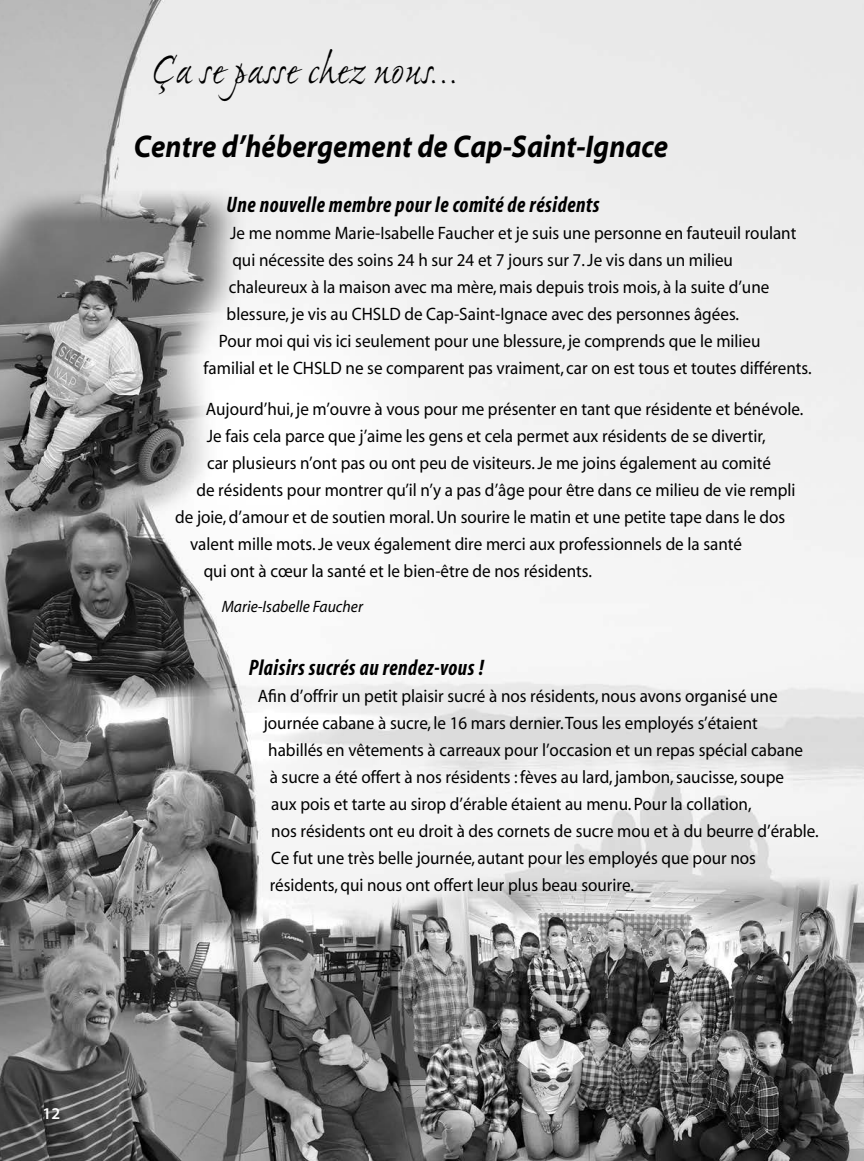
<style>
.page{position:relative;width:864px;height:1161px;background:#fff}
.page>*{position:absolute;margin:0;border:0;box-sizing:border-box;transform-origin:0 0}
.t1{font:45px "Ex Ponto";color:#000}
.t2{font:31.5px "Myriad MM It 700 700";color:#000;scale:.85 1}
.t3{font:22.5px "Myriad MM It 700 300";letter-spacing:.025em;color:#000;scale:.95 1}
.t4{font:18px "Myriad MM 400 600";color:#000;scale:.95 1}
.t5{font:16.5px "Myriad MM It 400 600";color:#000;scale:.95 1}
.t6{font:16.5px "Myriad MM 565 600";color:#fff}
</style>
<div class="page">
<img style="left:0;top:0;width:864px;height:1161px">
<h1 class="t1" style="left:151px;top:47px;width:309px">Ça se passe chez nous...</h1>
<h2 class="t2" style="left:134px;top:131px;width:630px">Centre d’hébergement de Cap-Saint-Ignace</h2>
<p class="t3" style="left:227px;top:194px;width:394px">Une nouvelle membre pour le comité de résidents</p>
<p class="t4" style="left:230px;top:225px;width:597px">Je me nomme Marie-Isabelle Faucher et je suis une personne en fauteuil roulant</p>
<p class="t4" style="left:232px;top:252px;width:529px">qui nécessite des soins 24 h sur 24 et 7 jours sur 7. Je vis dans un milieu</p>
<p class="t4" style="left:229px;top:279px;width:571px">chaleureux à la maison avec ma mère, mais depuis trois mois, à la suite d’une</p>
<p class="t4" style="left:227px;top:306px;width:541px">blessure, je vis au CHSLD de Cap-Saint-Ignace avec des personnes âgées.</p>
<p class="t4" style="left:219px;top:333px;width:572px">Pour moi qui vis ici seulement pour une blessure, je comprends que le milieu</p>
<p class="t4" style="left:204px;top:360px;width:642px">familial et le CHSLD ne se comparent pas vraiment, car on est tous et toutes différents.</p>
<p class="t4" style="left:206px;top:400px;width:630px">Aujourd’hui, je m’ouvre à vous pour me présenter en tant que résidente et bénévole.</p>
<p class="t4" style="left:207px;top:427px;width:590px">Je fais cela parce que j’aime les gens et cela permet aux résidents de se divertir,</p>
<p class="t4" style="left:207px;top:454px;width:595px">car plusieurs n’ont pas ou ont peu de visiteurs. Je me joins également au comité</p>
<p class="t4" style="left:196px;top:481px;width:632px">de résidents pour montrer qu’il n’y a pas d’âge pour être dans ce milieu de vie rempli</p>
<p class="t4" style="left:175px;top:508px;width:644px">de joie, d’amour et de soutien moral. Un sourire le matin et une petite tape dans le dos</p>
<p class="t4" style="left:190px;top:535px;width:582px">valent mille mots. Je veux également dire merci aux professionnels de la santé</p>
<p class="t4" style="left:204px;top:562px;width:410px">qui ont à cœur la santé et le bien-être de nos résidents.</p>
<p class="t5" style="left:222px;top:598px;width:150px">Marie-Isabelle Faucher</p>
<p class="t3" style="left:249px;top:656px;width:249px">Plaisirs sucrés au rendez-vous !</p>
<p class="t4" style="left:258px;top:687px;width:549px">Afin d’offrir un petit plaisir sucré à nos résidents, nous avons organisé une</p>
<p class="t4" style="left:264px;top:714px;width:522px">journée cabane à sucre, le 16 mars dernier. Tous les employés s’étaient</p>
<p class="t4" style="left:268px;top:741px;width:565px">habillés en vêtements à carreaux pour l’occasion et un repas spécial cabane</p>
<p class="t4" style="left:270px;top:768px;width:543px">à sucre a été offert à nos résidents : fèves au lard, jambon, saucisse, soupe</p>
<p class="t4" style="left:271px;top:795px;width:507px">aux pois et tarte au sirop d’érable étaient au menu. Pour la collation,</p>
<p class="t4" style="left:271px;top:822px;width:578px">nos résidents ont eu droit à des cornets de sucre mou et à du beurre d’érable.</p>
<p class="t4" style="left:271px;top:849px;width:512px">Ce fut une très belle journée, autant pour les employés que pour nos</p>
<p class="t4" style="left:270px;top:876px;width:385px">résidents, qui nous ont offert leur plus beau sourire.</p>
<p class="t6" style="left:43px;top:1105px;width:19px">12</p>
</div>
